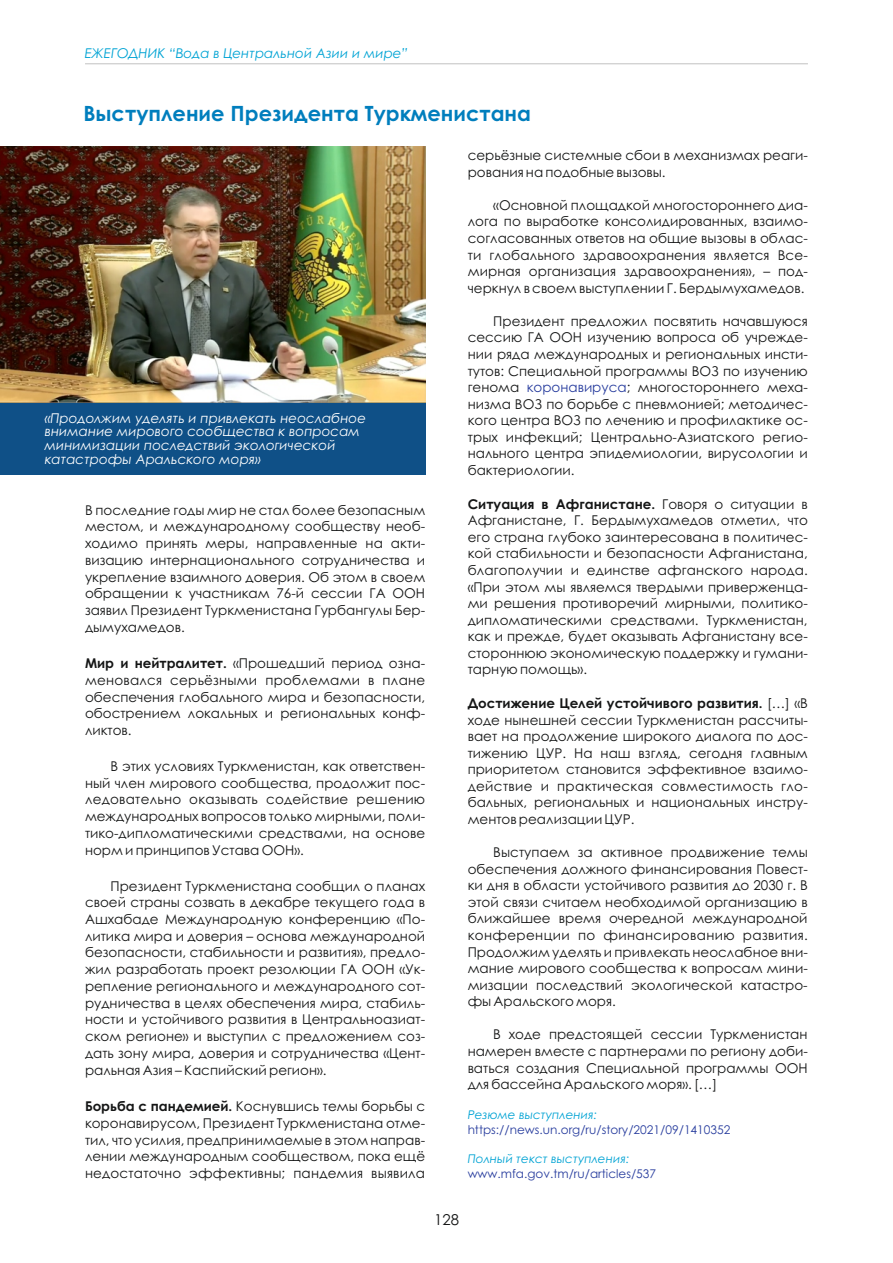
<style>
.page{position:relative;width:893px;height:1263px;background:#fff}
.page>*{position:absolute;margin:0;border:0;box-sizing:border-box;transform-origin:0 0}
.t1{font:700 21px "Century Gothic";color:#007ebd}
.t2{font:15px "Century Gothic";color:#151616}
.t3{font:13.5px/16.5px "Century Gothic";color:#151616;text-align:justify}
.t4{font:italic 13.5px/13.6px "Century Gothic";color:#fff}
.t5{font:italic 13.5px "Century Gothic";color:#00a3d4}
.t6{font:12px "Century Gothic";color:#283d9e}
.t7{font:italic 12px "Century Gothic";color:#00a3d4}
.s1{font-weight:700}
.s2{color:#283d9e}
</style>
<div class="page">
<hr style="left:85px;top:63px;width:723px;height:1px;background:#c5c5c5">
<div style="left:0;top:402px;width:425px;height:72px;background:#0f5087"></div>
<img style="left:0;top:147px;width:425px;height:255px">
<p class="t5" style="left:85px;top:48px;width:325px">ЕЖЕГОДНИК “Вода в Центральной Азии и мире”</p>
<h1 class="t1" style="left:83px;top:106px;width:449px">Выступление Президента Туркменистана</h1>
<p class="t4" style="left:45px;top:412px;width:323px">«Продолжим уделять и привлекать неослабное внимание мирового сообщества к вопросам минимизации последствий экологической катастрофы Аральского моря»</p>
<p class="t3" style="left:85px;top:503px;width:342px">В последние годы мир не стал более безопасным местом, и международному сообществу необ&shy;ходимо принять меры, направленные на акти&shy;визацию интернационального сотрудничества и укрепление взаимного доверия. Об этом в своем обращении к участникам 76-й сессии ГА ООН заявил Президент Туркменистана Гурбангулы Бер&shy;дымухамедов.</p>
<p class="t3" style="left:85px;top:656px;width:342px"><span class="s1">Мир и нейтралитет.</span> «Прошедший период озна&shy;меновался серьёзными проблемами в плане обеспечения глобального мира и безопасности, обострением локальных и региональных конф&shy;ликтов.</p>
<p class="t3" style="left:85px;top:759px;width:342px;text-indent:26px">В этих условиях Туркменистан, как ответствен&shy;ный член мирового сообщества, продолжит пос&shy;ледовательно оказывать содействие решению международных вопросов только мирными, поли&shy;тико-дипломатическими средствами, на основе норм и принципов Устава ООН».</p>
<p class="t3" style="left:85px;top:878px;width:342px;text-indent:26px">Президент Туркменистана сообщил о планах своей страны созвать в декабре текущего года в Ашхабаде Международную конференцию «По&shy;литика мира и доверия – основа международной безопасности, стабильности и развития», предло&shy;жил разработать проект резолюции ГА ООН «Ук&shy;репление регионального и международного сот&shy;рудничества в целях обеспечения мира, стабиль&shy;ности и устойчивого развития в Центральноазиат&shy;ском регионе» и выступил с предложением соз&shy;дать зону мира, доверия и сотрудничества «Цент&shy;ральная Азия – Каспийский регион».</p>
<p class="t3" style="left:85px;top:1099px;width:342px"><span class="s1">Борьба с пандемией.</span> Коснувшись темы борьбы с коронавирусом, Президент Туркменистана отме&shy;тил, что усилия, предпринимаемые в этом направ&shy;лении международным сообществом, пока ещё недостаточно эффективны; пандемия выявила</p>
<p class="t3" style="left:468px;top:148px;width:342px">серьёзные системные сбои в механизмах реаги&shy;рования на подобные вызовы.</p>
<p class="t3" style="left:468px;top:198px;width:342px;text-indent:26px">«Основной площадкой многостороннего диа&shy;лога по выработке консолидированных, взаимо&shy;согласованных ответов на общие вызовы в облас&shy;ти глобального здравоохранения является Все&shy;мирная организация здравоохранения», – под&shy;черкнул в своем выступлении Г. Бердымухамедов.</p>
<p class="t3" style="left:468px;top:314px;width:342px;text-indent:26px">Президент предложил посвятить начавшуюся сессию ГА ООН изучению вопроса об учрежде&shy;нии ряда международных и региональных инсти&shy;тутов: Специальной программы ВОЗ по изучению генома <span class="s2">коронавируса</span>; многостороннего меха&shy;низма ВОЗ по борьбе с пневмонией; методичес&shy;кого центра ВОЗ по лечению и профилактике ос&shy;трых инфекций; Центрально-Азиатского регио&shy;нального центра эпидемиологии, вирусологии и бактериологии.</p>
<p class="t3" style="left:468px;top:497px;width:342px"><span class="s1">Ситуация в Афганистане.</span> Говоря о ситуации в Афганистане, Г. Бердымухамедов отметил, что его страна глубоко заинтересована в политичес&shy;кой стабильности и безопасности Афганистана, благополучии и единстве афганского народа. «При этом мы являемся твердыми приверженца&shy;ми решения противоречий мирными, политико&shy;дипломатическими средствами. Туркменистан, как и прежде, будет оказывать Афганистану все&shy;стороннюю экономическую поддержку и гумани&shy;тарную помощь».</p>
<p class="t3" style="left:468px;top:696px;width:342px"><span class="s1">Достижение Целей устойчивого развития.</span> […] «В ходе нынешней сессии Туркменистан рассчиты&shy;вает на продолжение широкого диалога по дос&shy;тижению ЦУР. На наш взгляд, сегодня главным приоритетом становится эффективное взаимо&shy;действие и практическая совместимость гло&shy;бальных, региональных и национальных инстру&shy;ментов реализации ЦУР.</p>
<p class="t3" style="left:468px;top:845px;width:342px;text-indent:26px">Выступаем за активное продвижение темы обеспечения должного финансирования Повест&shy;ки дня в области устойчивого развития до 2030 г. В этой связи считаем необходимой организацию в ближайшее время очередной международной конференции по финансированию развития.<br>Продолжим уделять и привлекать неослабное вни&shy;мание мирового сообщества к вопросам мини&shy;мизации последствий экологической катастро&shy;фы Аральского моря.</p>
<p class="t3" style="left:468px;top:1027px;width:342px;text-indent:26px">В ходе предстоящей сессии Туркменистан намерен вместе с партнерами по региону доби&shy;ваться создания Специальной программы ООН для бассейна Аральского моря». […]</p>
<p class="t7" style="left:468px;top:1110px;width:131px">Резюме выступления:</p>
<p class="t6" style="left:468px;top:1125px;width:264px">https://news.un.org/ru/story/2021/09/1410352</p>
<p class="t7" style="left:468px;top:1154px;width:163px">Полный текст выступления:</p>
<p class="t6" style="left:468px;top:1169px;width:190px">www.mfa.gov.tm/ru/articles/537</p>
<p class="t2" style="left:434px;top:1213px;width:26px">128</p>
</div>
